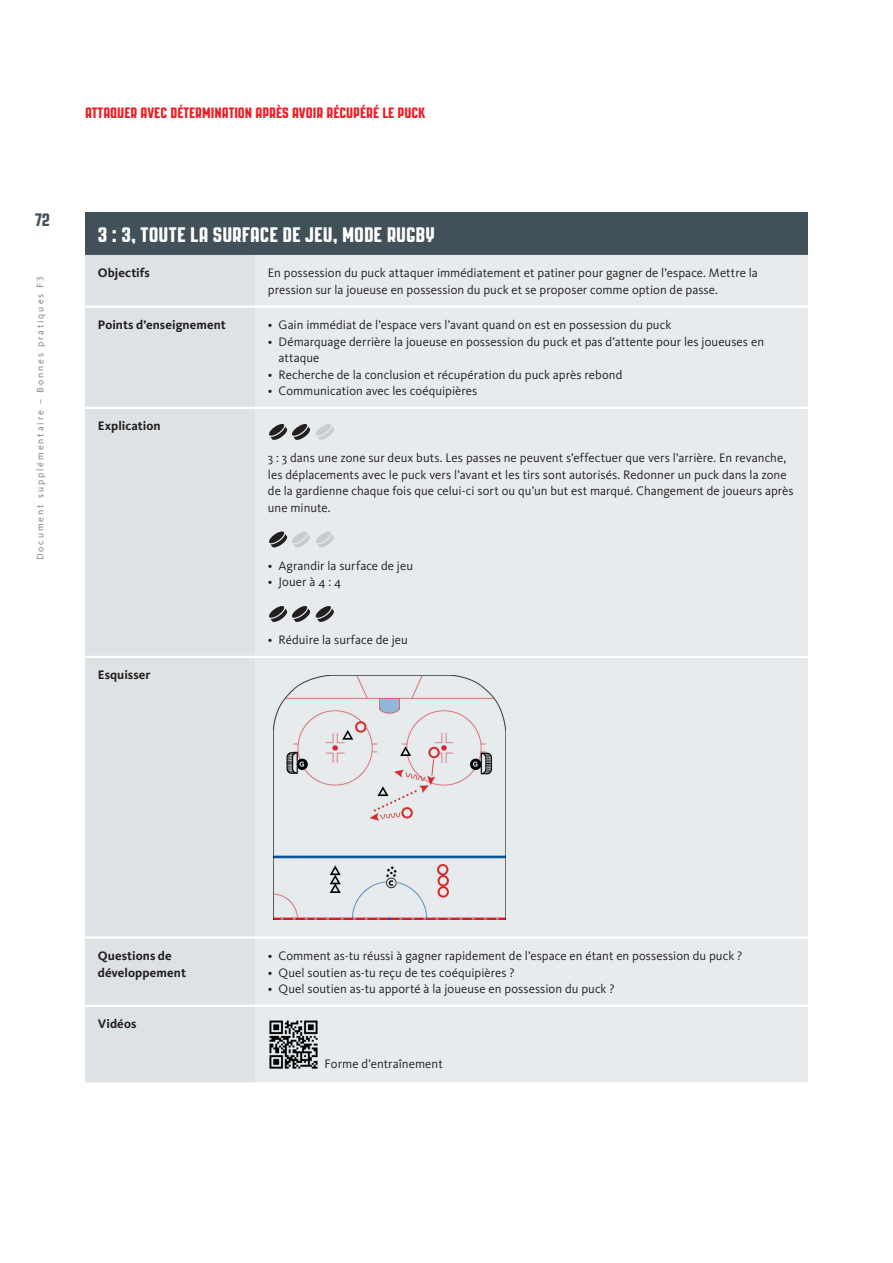
<style>
.page{position:relative;width:893px;height:1263px;background:#fff}
.page>*{position:absolute;margin:0;border:0;box-sizing:border-box;transform-origin:0 0}
.t1{font:21px "PAG Revolucion";color:#fff}
.t2{font:18px "PAG Revolucion";color:#425159}
.t3{font:15px "PAG Revolucion";color:#ee1d23}
.t4{font:12.75px/16.5px "Kievit OT";letter-spacing:.005em;color:#231f20}
.t5{font:700 12.75px/16.5px "Kievit OT";letter-spacing:.005em;color:#231f20}
.t6{font:9.75px "Kievit OT";letter-spacing:.2em;color:#717d83}
</style>
<div class="page">
<div style="left:85px;top:213px;width:723px;height:42px;background:#425159"></div>
<div style="left:85px;top:255px;width:170px;height:827px;background:#dde2e5"></div>
<div style="left:255px;top:255px;width:553px;height:827px;background:#e7ebed"></div>
<hr style="left:85px;top:305px;width:170px;height:3px;background:#fff">
<hr style="left:255px;top:305px;width:553px;height:3px;background:#fff">
<hr style="left:85px;top:407px;width:170px;height:2px;background:#fff">
<hr style="left:255px;top:407px;width:553px;height:2px;background:#fff">
<hr style="left:85px;top:656px;width:170px;height:2px;background:#fff">
<hr style="left:255px;top:656px;width:553px;height:2px;background:#fff">
<hr style="left:85px;top:936px;width:170px;height:3px;background:#fff">
<hr style="left:255px;top:936px;width:553px;height:3px;background:#fff">
<hr style="left:85px;top:1005px;width:170px;height:2px;background:#fff">
<hr style="left:255px;top:1005px;width:553px;height:2px;background:#fff">
<svg style="left:316px;top:424px;width:18px;height:16px"></svg>
<svg style="left:269px;top:424px;width:41px;height:16px"></svg>
<svg style="left:269px;top:531px;width:41px;height:16px"></svg>
<svg style="left:316px;top:531px;width:18px;height:16px"></svg>
<svg style="left:269px;top:606px;width:41px;height:16px"></svg>
<svg style="left:316px;top:606px;width:18px;height:16px"></svg>
<img style="left:273px;top:675px;width:232px;height:244px">
<img style="left:268px;top:1018px;width:51px;height:51px">
<p class="t3" style="left:85px;top:105px;width:342px">ATTAQUER AVEC DÉTERMINATION APRÈS AVOIR RÉCUPÉRÉ LE PUCK</p>
<h2 class="t2" style="left:35px;top:210px;width:16px">72</h2>
<p class="t6" style="left:34px;top:560px;width:285px;rotate:-90deg">Document supplémentaire – Bonnes pratiques F3</p>
<h1 class="t1" style="left:98px;top:223px;width:339px">3 : 3, TOUTE LA SURFACE DE JEU, MODE RUGBY</h1>
<p class="t5" style="left:98px;top:265px;width:54px">Objectifs</p>
<p class="t4" style="left:268px;top:265px;width:492px">En possession du puck attaquer immédiatement et patiner pour gagner de l’espace. Mettre la pression sur la joueuse en possession du puck et se proposer comme option de passe.</p>
<p class="t5" style="left:98px;top:316px;width:130px">Points d’enseignement</p>
<p class="t4" style="left:268px;top:316px;width:405px">• Gain immédiat de l’espace vers l’avant quand on est en possession du puck</p>
<p class="t4" style="left:279px;top:333px;width:487px;text-indent:-11px">• Démarquage derrière la joueuse en possession du puck et pas d’attente pour les joueuses en attaque</p>
<p class="t4" style="left:268px;top:366px;width:356px">• Recherche de la conclusion et récupération du puck après rebond</p>
<p class="t4" style="left:268px;top:382px;width:211px">• Communication avec les coéquipières</p>
<p class="t5" style="left:98px;top:418px;width:64px">Explication</p>
<p class="t4" style="left:268px;top:449px;width:527px">3 : 3 dans une zone sur deux buts. Les passes ne peuvent s’effectuer que vers l’arrière. En revanche, les déplacements avec le puck vers l’avant et les tirs sont autorisés. Redonner un puck dans la zone de la gardienne chaque fois que celui-ci sort ou qu’un but est marqué. Changement de joueurs après une minute.</p>
<p class="t4" style="left:268px;top:557px;width:147px">• Agrandir la surface de jeu</p>
<p class="t4" style="left:268px;top:573px;width:75px">• Jouer à 4 : 4</p>
<p class="t5" style="left:98px;top:667px;width:54px">Esquisser</p>
<p class="t4" style="left:268px;top:631px;width:141px">• Réduire la surface de jeu</p>
<p class="t5" style="left:98px;top:947px;width:90px">Questions de développement</p>
<p class="t4" style="left:268px;top:947px;width:476px">• Comment as-tu réussi à gagner rapidement de l’espace en étant en possession du puck ?</p>
<p class="t4" style="left:268px;top:964px;width:248px">• Quel soutien as-tu reçu de tes coéquipières ?</p>
<p class="t4" style="left:268px;top:980px;width:348px">• Quel soutien as-tu apporté à la joueuse en possession du puck ?</p>
<p class="t5" style="left:98px;top:1015px;width:40px">Vidéos</p>
<p class="t4" style="left:325px;top:1055px;width:120px">Forme d’entraînement</p>
</div>
